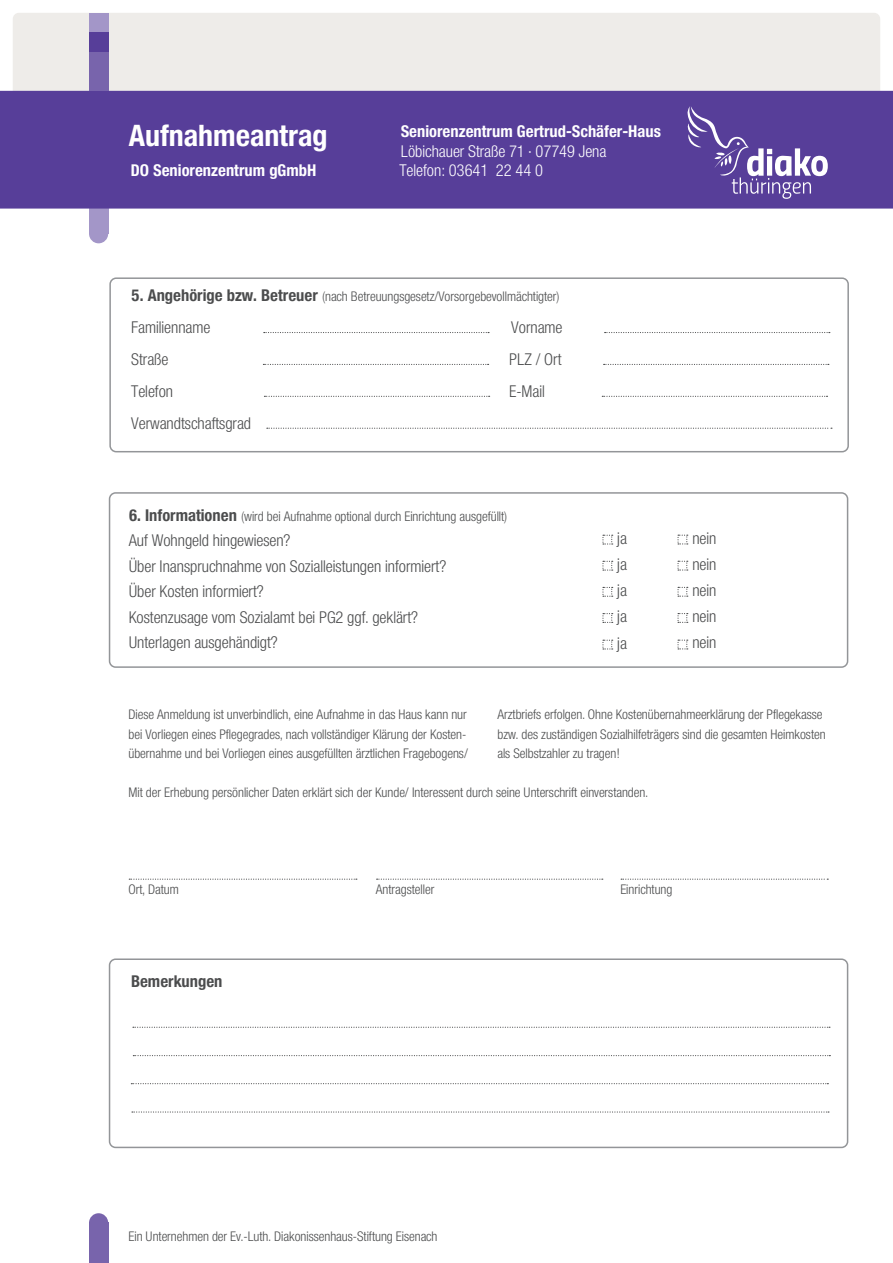
<style>
.page{position:relative;width:893px;height:1263px;background:#fff}
.page>*{position:absolute;margin:0;border:0;box-sizing:border-box;transform-origin:0 0}
.t1{font:700 30px "Neue Helvetica Condensed BQ";color:#fff}
.t2{font:300 16.5px "Neue Helvetica Condensed BQ";color:#4b4c4d}
.t3{font:700 16.5px "Neue Helvetica Condensed BQ";color:#fff}
.t4{font:300 16.5px "Neue Helvetica Condensed BQ";color:#fff}
.t5{font:700 16.5px "Neue Helvetica Condensed BQ";color:#4b4c4d}
.t6{font:300 13.5px/19.5px "Neue Helvetica Condensed BQ";color:#4b4c4d}
.s1{font-weight:700;font-size:16.5px}
</style>
<div class="page">
<div style="left:109px;top:492px;width:739px;height:176px;border:2px solid #939598;border-radius:6px"></div>
<svg style="left:602px;top:535px;width:11px;height:10px"></svg>
<svg style="left:677px;top:535px;width:11px;height:9px"></svg>
<svg style="left:602px;top:561px;width:11px;height:10px"></svg>
<svg style="left:677px;top:561px;width:11px;height:10px"></svg>
<svg style="left:602px;top:587px;width:11px;height:10px"></svg>
<svg style="left:677px;top:587px;width:11px;height:10px"></svg>
<svg style="left:602px;top:613px;width:11px;height:10px"></svg>
<svg style="left:677px;top:613px;width:11px;height:10px"></svg>
<svg style="left:129px;top:879px;width:228px;height:1px"></svg>
<svg style="left:377px;top:879px;width:226px;height:1px"></svg>
<svg style="left:621px;top:879px;width:207px;height:1px"></svg>
<div style="left:89px;top:224px;width:19px;height:19px;background:#a396c8;border-radius:50%"></div>
<div style="left:89px;top:165px;width:19px;height:69px;background:#a396c8"></div>
<div style="left:13px;top:13px;width:867px;height:136px;background:#eeece9;border-radius:6px"></div>
<div style="left:0;top:91px;width:893px;height:118px;background:#573e99"></div>
<svg style="left:687px;top:106px;width:141px;height:93px;background:#6f5aa7"></svg>
<div style="left:89px;top:52px;width:19px;height:39px;background:#7864ac"></div>
<div style="left:89px;top:14px;width:19px;height:19px;background:#a396c8"></div>
<div style="left:89px;top:33px;width:19px;height:19px;background:#573e99"></div>
<div style="left:89px;top:1223px;width:19px;height:40px;background:#7864ac"></div>
<div style="left:89px;top:1213px;width:19px;height:19px;background:#7864ac;border-radius:50%"></div>
<svg style="left:602px;top:640px;width:11px;height:9px"></svg>
<svg style="left:677px;top:640px;width:11px;height:9px"></svg>
<div style="left:109px;top:958px;width:739px;height:190px;border:2px solid #939598;border-radius:6px"></div>
<svg style="left:133px;top:1027px;width:697px;height:1px"></svg>
<svg style="left:133px;top:1055px;width:697px;height:1px"></svg>
<svg style="left:131px;top:1083px;width:697px;height:1px"></svg>
<svg style="left:132px;top:1111px;width:697px;height:1px"></svg>
<div style="left:109px;top:277px;width:740px;height:175px;border:2px solid #939598;border-radius:6px"></div>
<svg style="left:264px;top:332px;width:225px;height:1px"></svg>
<svg style="left:605px;top:332px;width:225px;height:1px"></svg>
<svg style="left:263px;top:364px;width:226px;height:1px"></svg>
<svg style="left:604px;top:364px;width:225px;height:1px"></svg>
<svg style="left:264px;top:396px;width:226px;height:1px"></svg>
<svg style="left:602px;top:396px;width:225px;height:1px"></svg>
<svg style="left:267px;top:428px;width:565px;height:1px"></svg>
<p class="t1" style="left:129px;top:117px;width:200px">Aufnahmeantrag</p>
<p class="t3" style="left:131px;top:160px;width:187px">DO Seniorenzentrum gGmbH</p>
<p class="t3" style="left:401px;top:121px;width:262px">Seniorenzentrum Gertrud-Schäfer-Haus</p>
<p class="t4" style="left:401px;top:141px;width:207px">Löbichauer Straße 71 · 07749 Jena</p>
<p class="t4" style="left:399px;top:161px;width:145px">Telefon: 03641 22 44 0</p>
<p class="t6" style="left:131px;top:287px;width:430px"><span class="s1">5. Angehörige bzw. Betreuer</span> (nach Betreuungsgesetz/Vorsorgebevollmächtigter)</p>
<p class="t2" style="left:131px;top:318px;width:81px">Familienname</p>
<p class="t2" style="left:511px;top:318px;width:53px">Vorname</p>
<p class="t2" style="left:131px;top:349px;width:39px">Straße</p>
<p class="t2" style="left:509px;top:349px;width:54px">PLZ / Ort</p>
<p class="t2" style="left:131px;top:381px;width:43px">Telefon</p>
<p class="t2" style="left:509px;top:381px;width:37px">E-Mail</p>
<p class="t2" style="left:131px;top:413px;width:121px">Verwandtschaftsgrad</p>
<p class="t6" style="left:129px;top:507px;width:380px"><span class="s1">6. Informationen</span> (wird bei Aufnahme optional durch Einrichtung ausgefüllt)</p>
<p class="t2" style="left:129px;top:531px;width:163px">Auf Wohngeld hingewiesen?</p>
<p class="t2" style="left:129px;top:556px;width:319px">Über Inanspruchnahme von Sozialleistungen informiert?</p>
<p class="t2" style="left:129px;top:582px;width:137px">Über Kosten informiert?</p>
<p class="t2" style="left:129px;top:607px;width:291px">Kostenzusage vom Sozialamt bei PG2 ggf. geklärt?</p>
<p class="t2" style="left:129px;top:633px;width:151px">Unterlagen ausgehändigt?</p>
<p class="t2" style="left:617px;top:528px;width:11px">ja</p>
<p class="t2" style="left:692px;top:528px;width:26px">nein</p>
<p class="t2" style="left:617px;top:554px;width:11px">ja</p>
<p class="t2" style="left:692px;top:554px;width:26px">nein</p>
<p class="t2" style="left:617px;top:580px;width:11px">ja</p>
<p class="t2" style="left:692px;top:580px;width:26px">nein</p>
<p class="t2" style="left:617px;top:606px;width:11px">ja</p>
<p class="t2" style="left:692px;top:606px;width:26px">nein</p>
<p class="t2" style="left:617px;top:633px;width:11px">ja</p>
<p class="t2" style="left:692px;top:633px;width:26px">nein</p>
<p class="t6" style="left:129px;top:705px;width:341px">Diese Anmeldung ist unverbindlich, eine Aufnahme in das Haus kann nur bei Vorliegen eines Pflegegrades, nach vollständiger Klärung der Kosten&shy;übernahme und bei Vorliegen eines ausgefüllten ärztlichen Fragebogens/</p>
<p class="t6" style="left:497px;top:705px;width:327px">Arztbriefs erfolgen. Ohne Kostenübernahmeerklärung der Pflegekasse</p>
<p class="t6" style="left:497px;top:724px;width:330px">bzw. des zuständigen Sozialhilfeträgers sind die gesamten Heimkosten</p>
<p class="t6" style="left:497px;top:744px;width:124px">als Selbstzahler zu tragen!</p>
<p class="t6" style="left:129px;top:782px;width:521px">Mit der Erhebung persönlicher Daten erklärt sich der Kunde/ Interessent durch seine Unterschrift einverstanden.</p>
<p class="t6" style="left:129px;top:879px;width:52px">Ort, Datum</p>
<p class="t6" style="left:376px;top:879px;width:60px">Antragsteller</p>
<p class="t6" style="left:620px;top:879px;width:54px">Einrichtung</p>
<p class="t5" style="left:131px;top:971px;width:93px">Bemerkungen</p>
<p class="t6" style="left:129px;top:1226px;width:311px">Ein Unternehmen der Ev.-Luth. Diakonissenhaus-Stiftung Eisenach</p>
</div>
